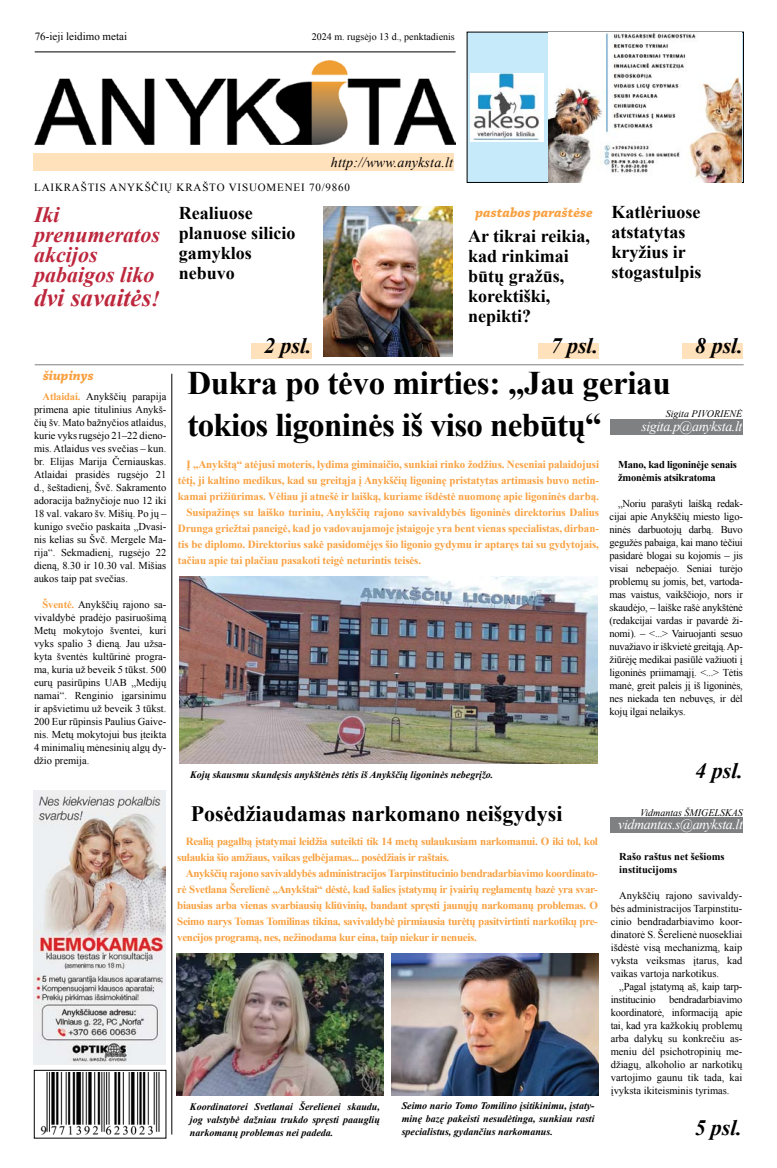
<style>
.page{position:relative;width:777px;height:1168px;background:#fff}
.page>*{position:absolute;margin:0;border:0;box-sizing:border-box;transform-origin:0 0}
.t1{font:700 33px/42px "Times New Roman";letter-spacing:-.02em;color:#000}
.t2{font:italic 700 25px "Times New Roman";color:#bd273d}
.t3{font:italic 700 22px/20px "Times New Roman";color:#bd273d}
.t4{font:700 22px "Times New Roman";color:#000}
.t5{font:italic 700 22px "Times New Roman";color:#000}
.t6{font:700 18px/20px "Times New Roman";color:#000}
.t7{font:italic 14px "Times New Roman";letter-spacing:-.03em;color:#fff}
.t8{font:italic 700 14px "Chaparral Pro";color:#f9a141}
.t9{font:italic 14px "Times New Roman";letter-spacing:.01em;color:#000}
.t10{font:700 11px/16px "Times New Roman";letter-spacing:-.01em;color:#f9a141;text-align:justify}
.t11{font:700 11px/16px "Times New Roman";letter-spacing:-.03em;color:#f9a141}
.t12{font:11px "Times New Roman";letter-spacing:.075em;color:#000}
.t13{font:11px "Times New Roman";color:#000}
.t14{font:10.5px/13px "Times New Roman";color:#000;text-align:justify}
.t15{font:700 10.5px/13px "Times New Roman";letter-spacing:-.02em;color:#000}
.t16{font:10.5px/13px "Times New Roman";letter-spacing:-.02em;color:#000}
.t17{font:700 10.5px/13px "Times New Roman";color:#000}
.t18{font:italic 700 10px/13px "Times New Roman";color:#000;text-align:justify}
.t19{font:italic 10px "Times New Roman";color:#000}
.t20{font:10px "Times New Roman";color:#000}
.s1{font-size:22px}
.s2{font-weight:700;color:#f9a141}
</style>
<div class="page">
<div style="left:682px;top:343px;width:61px;height:15px;background:#ffe1bc"></div>
<hr style="left:35px;top:364px;width:708px;height:1px;background:#7e8082">
<hr style="left:35px;top:52px;width:420px;height:1px;background:#000">
<div style="left:34px;top:1070px;width:132px;height:68px;border:1px solid #000"></div>
<img style="left:40px;top:1072px;width:120px;height:63px">
<div style="left:34px;top:153px;width:420px;height:17px;background:#ffe1bc"></div>
<img style="left:35px;top:61px;width:420px;height:84px">
<hr style="left:171px;top:374px;width:1px;height:760px;background:#000">
<div style="left:537px;top:343px;width:61px;height:15px;background:#ffe1bc"></div>
<div style="left:251px;top:343px;width:61px;height:15px;background:#ffe1bc"></div>
<div style="left:467px;top:32px;width:276px;height:150px;background:#c7eafb"></div>
<div style="left:466px;top:32px;width:278px;height:151px;border:1px solid #000"></div>
<img style="left:470px;top:74px;width:74px;height:67px">
<img style="left:548px;top:32px;width:193px;height:150px">
<div style="left:609px;top:419px;width:133px;height:15px;background:#7e8082"></div>
<img style="left:180px;top:576px;width:418px;height:187px">
<img style="left:34px;top:790px;width:131px;height:274px">
<div style="left:610px;top:818px;width:133px;height:15px;background:#7e8082"></div>
<img style="left:177px;top:954px;width:207px;height:141px">
<img style="left:391px;top:953px;width:207px;height:142px">
<img style="left:323px;top:207px;width:129px;height:149px">
<p class="t13" style="left:35px;top:29px;width:94px">76-ieji leidimo metai</p>
<p class="t20" style="left:312px;top:30px;width:144px">2024 m. rugsėjo 13 d., penktadienis</p>
<h3 class="t9" style="left:331px;top:153px;width:124px">http://www.anyksta.lt</h3>
<p class="t12" style="left:34px;top:180px;width:317px">LAIKRAŠTIS ANYKŠČIŲ KRAŠTO VISUOMENEI 70/9860</p>
<h3 class="t3" style="left:34px;top:204px;width:127px">Iki prenumeratos akcijos pabaigos liko</h3>
<h2 class="t2" style="left:34px;top:280px;width:127px">dvi savaitės<span class="s1">!</span></h2>
<h3 class="t6" style="left:179px;top:202px;width:118px">Realiuose planuose silicio gamyklos nebuvo</h3>
<h3 class="t8" style="left:475px;top:205px;width:119px">pastabos paraštėse</h3>
<h3 class="t6" style="left:468px;top:226px;width:123px">Ar tikrai reikia, kad rinkimai būtų gražūs, korektiški, nepikti?</h3>
<h3 class="t6" style="left:611px;top:201px;width:92px">Katlėriuose atstatytas kryžius ir stogastulpis</h3>
<h3 class="t8" style="left:43px;top:368px;width:52px">šiupinys</h3>
<p class="t14" style="left:34px;top:389px;width:134px;text-indent:9px"><span class="s2">Atlaidai.</span> Anykščių parapija primena apie titulinius Anykš&shy;čių šv. Mato bažnyčios atlaidus, kurie vyks rugsėjo 21–22 dieno&shy;mis. Atlaidus ves svečias – kun. br. Elijas Marija Černiauskas.<br>Atlaidai prasidės rugsėjo 21 d., šeštadienį, Švč. Sakramento adoracija bažnyčioje nuo 12 iki 18 val. vakaro šv. Mišių. Po jų – kunigo svečio paskaita „Dvasi&shy;nis kelias su Švč. Mergele Ma&shy;rija“. Sekmadienį, rugsėjo 22 dieną, 8.30 ir 10.30 val. Mišias aukos taip pat svečias.</p>
<p class="t14" style="left:34px;top:597px;width:134px;text-indent:9px"><span class="s2">Šventė.</span> Anykščių rajono sa&shy;vivaldybė pradėjo pasiruošimą Metų mokytojo šventei, kuri vyks spalio 3 dieną. Jau užsa&shy;kyta šventės kultūrinė progra&shy;ma, kuria už beveik 5 tūkst. 500 eurų pasirūpins UAB „Medijų namai“. Renginio įgarsinimu ir apšvietimu už beveik 3 tūkst.<br>200 Eur rūpinsis Paulius Gaive&shy;nis. Metų mokytojui bus įteikta 4 minimalių mėnesinių algų dy&shy;džio premija.</p>
<h3 class="t5" style="left:264px;top:330px;width:49px">2 psl.</h3>
<h3 class="t5" style="left:550px;top:330px;width:49px">7 psl.</h3>
<h1 class="t1" style="left:187px;top:361px;width:485px">Dukra po tėvo mirties: „Jau geriau tokios ligoninės iš viso nebūtų“</h1>
<h3 class="t5" style="left:695px;top:330px;width:49px">8 psl.</h3>
<p class="t19" style="left:665px;top:407px;width:78px">Sigita PIVORIENĖ</p>
<h3 class="t7" style="left:641px;top:417px;width:102px">sigita.p@anyksta.lt</h3>
<p class="t10" style="left:186px;top:456px;width:414px">Į „Anykštą“ atėjusi moteris, lydima giminaičio, sunkiai rinko žodžius. Neseniai palaidojusi</p>
<p class="t10" style="left:178px;top:472px;width:422px">tėtį, ji kaltino medikus, kad su greitąja į Anykščių ligoninę pristatytas artimasis buvo netin-</p>
<p class="t10" style="left:178px;top:488px;width:422px">kamai prižiūrimas. Vėliau ji atnešė ir laišką, kuriame išdėstė nuomonę apie ligoninės darbą.</p>
<p class="t10" style="left:186px;top:504px;width:414px">Susipažinęs su laiško turiniu, Anykščių rajono savivaldybės ligoninės direktorius Dalius</p>
<p class="t10" style="left:178px;top:520px;width:422px">Drunga griežtai paneigė, kad jo vadovaujamoje įstaigoje yra bent vienas specialistas, dirban-</p>
<p class="t10" style="left:178px;top:536px;width:422px">tis be diplomo. Direktorius sakė pasidomėjęs šio ligonio gydymu ir aptaręs tai su gydytojais,</p>
<p class="t10" style="left:178px;top:552px;width:245px">tačiau apie tai plačiau pasakoti teigė neturintis teisės.</p>
<p class="t15" style="left:618px;top:457px;width:120px">Mano, kad ligoninėje senais žmonėmis atsikratoma</p>
<p class="t14" style="left:609px;top:497px;width:135px;text-indent:9px">„Noriu parašyti laišką redak&shy;cijai apie Anykščių miesto ligo&shy;ninės darbuotojų darbą. Buvo gegužės pabaiga, kai mano tėčiui pasidarė blogai su kojomis – jis visai nebepaėjo. Seniai turėjo problemų su jomis, bet, vartoda&shy;mas vaistus, vaikščiojo, nors ir skaudėjo, – laiške rašė anykštėnė (redakcijai vardas ir pavardė ži&shy;nomi). – &lt;...&gt; Vairuojanti sesuo nuvažiavo ir iškvietė greitąją. Ap&shy;žiūrėję medikai pasiūlė važiuoti į ligoninės priimamąjį. &lt;...&gt; Tėtis manė, greit paleis jį iš ligoninės, nes niekada ten nebuvęs, ir dėl kojų ilgai nelaikys.</p>
<p class="t18" style="left:190px;top:768px;width:305px">Kojų skausmu skundęsis anykštėnės tėtis iš Anykščių ligoninės nebegrįžo.</p>
<h3 class="t4" style="left:191px;top:798px;width:373px">Posėdžiaudamas narkomano neišgydysi</h3>
<p class="t11" style="left:177px;top:833px;width:422px;text-indent:9px">Realią pagalbą įstatymai leidžia suteikti tik 14 metų sulaukusiam narkomanui. O iki tol, kol sulaukia šio amžiaus, vaikas gelbėjamas... posėdžiais ir raštais.</p>
<p class="t10" style="left:177px;top:865px;width:422px;text-indent:9px">Anykščių rajono savivaldybės administracijos Tarpinstitucinio bendradarbiavimo koordinato&shy;rė Svetlana Šerelienė „Anykštai“ dėstė, kad šalies įstatymų ir įvairių reglamentų bazė yra svar&shy;biausias arba vienas svarbiausių kliūvinių, bandant spręsti jaunųjų narkomanų problemas. O Seimo narys Tomas Tomilinas tikina, savivaldybė pirmiausia turėtų pasitvirtinti narkotikų pre&shy;vencijos programą, nes, nežinodama kur eina, taip niekur ir nenueis.</p>
<p class="t18" style="left:190px;top:1100px;width:191px">Koordinatorei Svetlanai Šerelienei skaudu, jog valstybė dažniau trukdo spręsti paauglių narkomanų problemas nei padeda.</p>
<p class="t18" style="left:402px;top:1099px;width:194px">Seimo nario Tomo Tomilino įsitikinimu, įstaty&shy;minę bazę pakeisti nesudėtinga, sunkiau rasti specialistus, gydančius narkomanus.</p>
<h3 class="t5" style="left:695px;top:755px;width:49px">4 psl.</h3>
<p class="t19" style="left:640px;top:805px;width:104px">Vidmantas ŠMIGELSKAS</p>
<h3 class="t7" style="left:618px;top:815px;width:126px">vidmantas.s@anyksta.lt</h3>
<p class="t17" style="left:619px;top:850px;width:107px">Rašo raštus net šešioms institucijoms</p>
<p class="t14" style="left:611px;top:889px;width:133px;text-indent:9px">Anykščių rajono savivaldy&shy;bės administracijos Tarpinstitu&shy;cinio bendradarbiavimo koor&shy;dinatorė S. Šerelienė nuosekliai išdėstė visą mechanizmą, kaip vyksta veiksmas įtarus, kad vaikas vartoja narkotikus.</p>
<p class="t16" style="left:611px;top:980px;width:133px;text-indent:9px">„Pagal įstatymą aš, kaip tarp&shy;institucinio</p>
<p class="t14" style="left:611px;top:993px;width:133px;text-indent:58px">bendradarbiavimo koordinatorė, informaciją apie tai, kad yra kažkokių problemų arba dalykų su konkrečiu as&shy;meniu dėl psichotropinių me&shy;džiagų, alkoholio ar narkotikų vartojimo gaunu tik tada, kai įvyksta ikiteisminis tyrimas.</p>
<h3 class="t5" style="left:694px;top:1112px;width:49px">5 psl.</h3>
</div>
